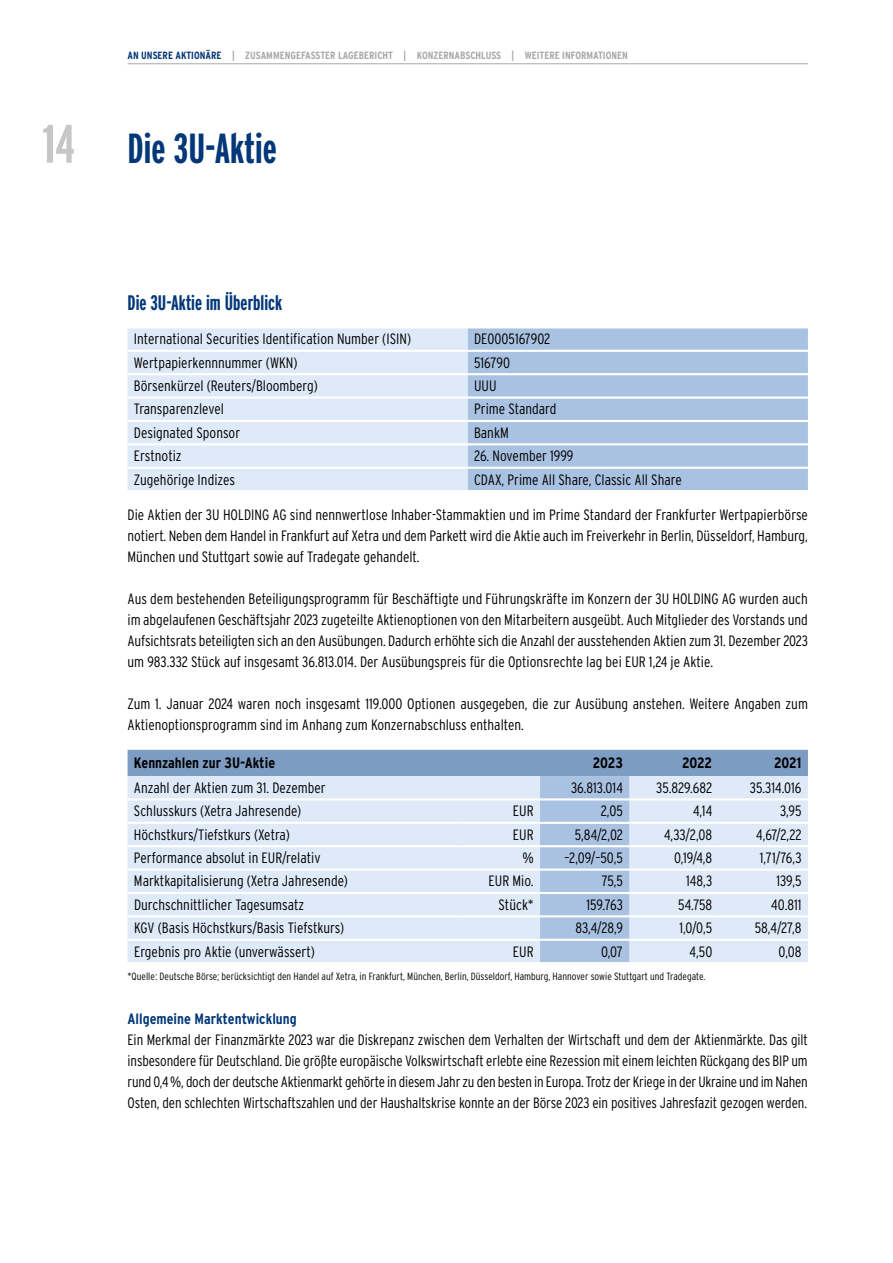
<style>
.page{position:relative;width:893px;height:1263px;background:#fff}
.page>*{position:absolute;margin:0;border:0;box-sizing:border-box;transform-origin:0 0}
.t1{font:700 54px "Interstate Compressed";color:#c6c6c6}
.t2{font:700 42px "Interstate Compressed";color:#033878}
.t3{font:700 21px "Interstate Compressed";color:#033878}
.t4{font:300 15px/21px "Interstate Condensed";color:#000;text-align:justify}
.t5{font:700 15px "Interstate Condensed";color:#000}
.t6{font:700 15px "Interstate Condensed";color:#033878}
.t7{font:300 10.5px "Interstate Condensed";color:#000}
.t8{font:700 10.5px "Interstate Condensed";color:#a8a8a7}
.s1{color:#033878}
</style>
<div class="page">
<hr style="left:128px;top:63px;width:680px;height:1px;background:#a8a8a7">
<div style="left:128px;top:328px;width:340px;height:162px;background:#dfeaf8"></div>
<div style="left:468px;top:328px;width:340px;height:162px;background:#aac2e2"></div>
<hr style="left:128px;top:373px;width:340px;height:2px;background:#fff">
<hr style="left:468px;top:373px;width:340px;height:2px;background:#fff">
<hr style="left:128px;top:350px;width:340px;height:2px;background:#fff">
<hr style="left:468px;top:350px;width:340px;height:2px;background:#fff">
<hr style="left:128px;top:467px;width:340px;height:2px;background:#fff">
<hr style="left:468px;top:467px;width:340px;height:2px;background:#fff">
<hr style="left:128px;top:443px;width:340px;height:2px;background:#fff">
<hr style="left:468px;top:443px;width:340px;height:2px;background:#fff">
<hr style="left:128px;top:396px;width:340px;height:3px;background:#fff">
<hr style="left:468px;top:396px;width:340px;height:3px;background:#fff">
<hr style="left:128px;top:420px;width:340px;height:2px;background:#fff">
<hr style="left:468px;top:420px;width:340px;height:2px;background:#fff">
<svg style="left:128px;top:750px;width:680px;height:212px;background:#ccdbee"></svg>
<hr style="left:629px;top:798px;width:90px;height:2px;background:#fff">
<hr style="left:629px;top:822px;width:90px;height:2px;background:#fff">
<hr style="left:128px;top:868px;width:335px;height:3px;background:#fff">
<hr style="left:463px;top:868px;width:77px;height:3px;background:#fff">
<hr style="left:540px;top:868px;width:89px;height:3px;background:#fff">
<hr style="left:629px;top:868px;width:90px;height:3px;background:#fff">
<hr style="left:719px;top:868px;width:89px;height:3px;background:#fff">
<hr style="left:128px;top:892px;width:335px;height:2px;background:#fff">
<hr style="left:463px;top:892px;width:77px;height:2px;background:#fff">
<hr style="left:540px;top:892px;width:89px;height:2px;background:#fff">
<hr style="left:629px;top:892px;width:90px;height:2px;background:#fff">
<hr style="left:719px;top:892px;width:89px;height:2px;background:#fff">
<hr style="left:128px;top:845px;width:335px;height:2px;background:#fff">
<hr style="left:463px;top:845px;width:77px;height:2px;background:#fff">
<hr style="left:540px;top:845px;width:89px;height:2px;background:#fff">
<hr style="left:629px;top:845px;width:90px;height:2px;background:#fff">
<hr style="left:719px;top:845px;width:89px;height:2px;background:#fff">
<hr style="left:128px;top:822px;width:335px;height:2px;background:#fff">
<hr style="left:463px;top:822px;width:77px;height:2px;background:#fff">
<hr style="left:540px;top:822px;width:89px;height:2px;background:#fff">
<hr style="left:719px;top:822px;width:89px;height:2px;background:#fff">
<hr style="left:128px;top:798px;width:335px;height:2px;background:#fff">
<hr style="left:463px;top:798px;width:77px;height:2px;background:#fff">
<hr style="left:540px;top:798px;width:89px;height:2px;background:#fff">
<hr style="left:719px;top:798px;width:89px;height:2px;background:#fff">
<hr style="left:128px;top:939px;width:335px;height:2px;background:#fff">
<hr style="left:463px;top:939px;width:77px;height:2px;background:#fff">
<hr style="left:540px;top:939px;width:89px;height:2px;background:#fff">
<hr style="left:629px;top:939px;width:90px;height:2px;background:#fff">
<hr style="left:719px;top:939px;width:89px;height:2px;background:#fff">
<hr style="left:128px;top:915px;width:335px;height:2px;background:#fff">
<hr style="left:463px;top:915px;width:77px;height:2px;background:#fff">
<hr style="left:540px;top:915px;width:89px;height:2px;background:#fff">
<hr style="left:629px;top:915px;width:90px;height:2px;background:#fff">
<hr style="left:719px;top:915px;width:89px;height:2px;background:#fff">
<h1 class="t1" style="left:43px;top:114px;width:33px">14</h1>
<p class="t8" style="left:128px;top:50px;width:502px"><span class="s1">AN UNSERE AKTIONÄRE</span> | ZUSAMMENGEFASSTER LAGEBERICHT | KONZERNABSCHLUSS | WEITERE INFORMATIONEN</p>
<h2 class="t2" style="left:128px;top:125px;width:151px">Die 3U-Aktie</h2>
<h3 class="t3" style="left:128px;top:291px;width:156px">Die 3U-Aktie im Überblick</h3>
<p class="t4" style="left:134px;top:328px;width:279px">International Securities Identification Number (ISIN)</p>
<p class="t4" style="left:474px;top:328px;width:78px">DE0005167902</p>
<p class="t4" style="left:134px;top:352px;width:165px">Wertpapierkennnummer (WKN)</p>
<p class="t4" style="left:474px;top:352px;width:37px">516790</p>
<p class="t4" style="left:134px;top:375px;width:185px">Börsenkürzel (Reuters/Bloomberg)</p>
<p class="t4" style="left:474px;top:375px;width:24px">UUU</p>
<p class="t4" style="left:134px;top:398px;width:92px">Transparenzlevel</p>
<p class="t4" style="left:474px;top:398px;width:84px">Prime Standard</p>
<p class="t4" style="left:134px;top:422px;width:108px">Designated Sponsor</p>
<p class="t4" style="left:474px;top:422px;width:36px">BankM</p>
<p class="t4" style="left:134px;top:445px;width:49px">Erstnotiz</p>
<p class="t4" style="left:474px;top:445px;width:101px">26. November 1999</p>
<p class="t4" style="left:134px;top:469px;width:103px">Zugehörige Indizes</p>
<p class="t4" style="left:474px;top:469px;width:209px">CDAX, Prime All Share, Classic All Share</p>
<p class="t4" style="left:128px;top:504px;width:682px">Die Aktien der 3U HOLDING AG sind nennwertlose Inhaber-Stammaktien und im Prime Standard der Frankfurter Wertpapierbörse notiert. Neben dem Handel in Frankfurt auf Xetra und dem Parkett wird die Aktie auch im Freiverkehr in Berlin, Düsseldorf, Hamburg, München und Stuttgart sowie auf Tradegate gehandelt.</p>
<p class="t4" style="left:128px;top:588px;width:682px">Aus dem bestehenden Beteiligungsprogramm für Beschäftigte und Führungskräfte im Konzern der 3U HOLDING AG wurden auch im abgelaufenen Geschäftsjahr 2023 zugeteilte Aktienoptionen von den Mitarbeitern ausgeübt. Auch Mitglieder des Vorstands und Aufsichtsrats beteiligten sich an den Ausübungen. Dadurch erhöhte sich die Anzahl der ausstehenden Aktien zum 31. Dezember 2023 um 983.332 Stück auf insgesamt 36.813.014. Der Ausübungspreis für die Optionsrechte lag bei EUR 1,24 je Aktie.</p>
<p class="t4" style="left:128px;top:693px;width:682px">Zum 1. Januar 2024 waren noch insgesamt 119.000 Optionen ausgegeben, die zur Ausübung anstehen. Weitere Angaben zum<br>Aktienoptionsprogramm sind im Anhang zum Konzernabschluss enthalten.</p>
<p class="t5" style="left:134px;top:754px;width:143px">Kennzahlen zur 3U-Aktie</p>
<p class="t5" style="left:593px;top:754px;width:32px">2023</p>
<p class="t5" style="left:682px;top:754px;width:31px">2022</p>
<p class="t5" style="left:774px;top:754px;width:29px">2021</p>
<p class="t4" style="left:134px;top:777px;width:193px">Anzahl der Aktien zum 31. Dezember</p>
<p class="t4" style="left:571px;top:777px;width:53px">36.813.014</p>
<p class="t4" style="left:656px;top:777px;width:57px">35.829.682</p>
<p class="t4" style="left:750px;top:777px;width:53px">35.314.016</p>
<p class="t4" style="left:134px;top:800px;width:169px">Schlusskurs (Xetra Jahresende)</p>
<p class="t4" style="left:513px;top:800px;width:22px">EUR</p>
<p class="t4" style="left:601px;top:800px;width:24px">2,05</p>
<p class="t4" style="left:693px;top:800px;width:21px">4,14</p>
<p class="t4" style="left:780px;top:800px;width:23px">3,95</p>
<p class="t4" style="left:134px;top:824px;width:157px">Höchstkurs/Tiefstkurs (Xetra)</p>
<p class="t4" style="left:513px;top:824px;width:22px">EUR</p>
<p class="t4" style="left:575px;top:824px;width:50px">5,84/2,02</p>
<p class="t4" style="left:664px;top:824px;width:50px">4,33/2,08</p>
<p class="t4" style="left:756px;top:824px;width:47px">4,67/2,22</p>
<p class="t4" style="left:134px;top:847px;width:188px">Performance absolut in EUR/relativ</p>
<p class="t4" style="left:522px;top:847px;width:13px">%</p>
<p class="t4" style="left:565px;top:847px;width:60px">–2,09/–50,5</p>
<p class="t4" style="left:674px;top:847px;width:40px">0,19/4,8</p>
<p class="t4" style="left:760px;top:847px;width:43px">1,71/76,3</p>
<p class="t4" style="left:134px;top:870px;width:215px">Marktkapitalisierung (Xetra Jahresende)</p>
<p class="t4" style="left:489px;top:870px;width:47px">EUR Mio.</p>
<p class="t4" style="left:602px;top:870px;width:23px">75,5</p>
<p class="t4" style="left:686px;top:870px;width:28px">148,3</p>
<p class="t4" style="left:776px;top:870px;width:27px">139,5</p>
<p class="t4" style="left:134px;top:894px;width:172px">Durchschnittlicher Tagesumsatz</p>
<p class="t4" style="left:499px;top:894px;width:37px">Stück*</p>
<p class="t4" style="left:586px;top:894px;width:38px">159.763</p>
<p class="t4" style="left:678px;top:894px;width:36px">54.758</p>
<p class="t4" style="left:771px;top:894px;width:32px">40.811</p>
<p class="t4" style="left:134px;top:917px;width:212px">KGV (Basis Höchstkurs/Basis Tiefstkurs)</p>
<p class="t4" style="left:575px;top:917px;width:49px">83,4/28,9</p>
<p class="t4" style="left:679px;top:917px;width:34px">1,0/0,5</p>
<p class="t4" style="left:755px;top:917px;width:48px">58,4/27,8</p>
<p class="t4" style="left:134px;top:941px;width:182px">Ergebnis pro Aktie (unverwässert)</p>
<p class="t4" style="left:513px;top:941px;width:22px">EUR</p>
<p class="t4" style="left:601px;top:941px;width:24px">0,07</p>
<p class="t4" style="left:690px;top:941px;width:24px">4,50</p>
<p class="t4" style="left:779px;top:941px;width:25px">0,08</p>
<p class="t7" style="left:128px;top:971px;width:579px">*Quelle: Deutsche Börse; berücksichtigt den Handel auf Xetra, in Frankfurt, München, Berlin, Düsseldorf, Hamburg, Hannover sowie Stuttgart und Tradegate.</p>
<p class="t6" style="left:128px;top:1010px;width:171px">Allgemeine Marktentwicklung</p>
<p class="t4" style="left:128px;top:1029px;width:682px">Ein Merkmal der Finanzmärkte 2023 war die Diskrepanz zwischen dem Verhalten der Wirtschaft und dem der Aktienmärkte. Das gilt insbesondere für Deutschland. Die größte europäische Volkswirtschaft erlebte eine Rezession mit einem leichten Rückgang des BIP um rund 0,4%, doch der deutsche Aktienmarkt gehörte in diesem Jahr zu den besten in Europa. Trotz der Kriege in der Ukraine und im Nahen Osten, den schlechten Wirtschaftszahlen und der Haushaltskrise konnte an der Börse 2023 ein positives Jahresfazit gezogen werden.</p>
</div>
